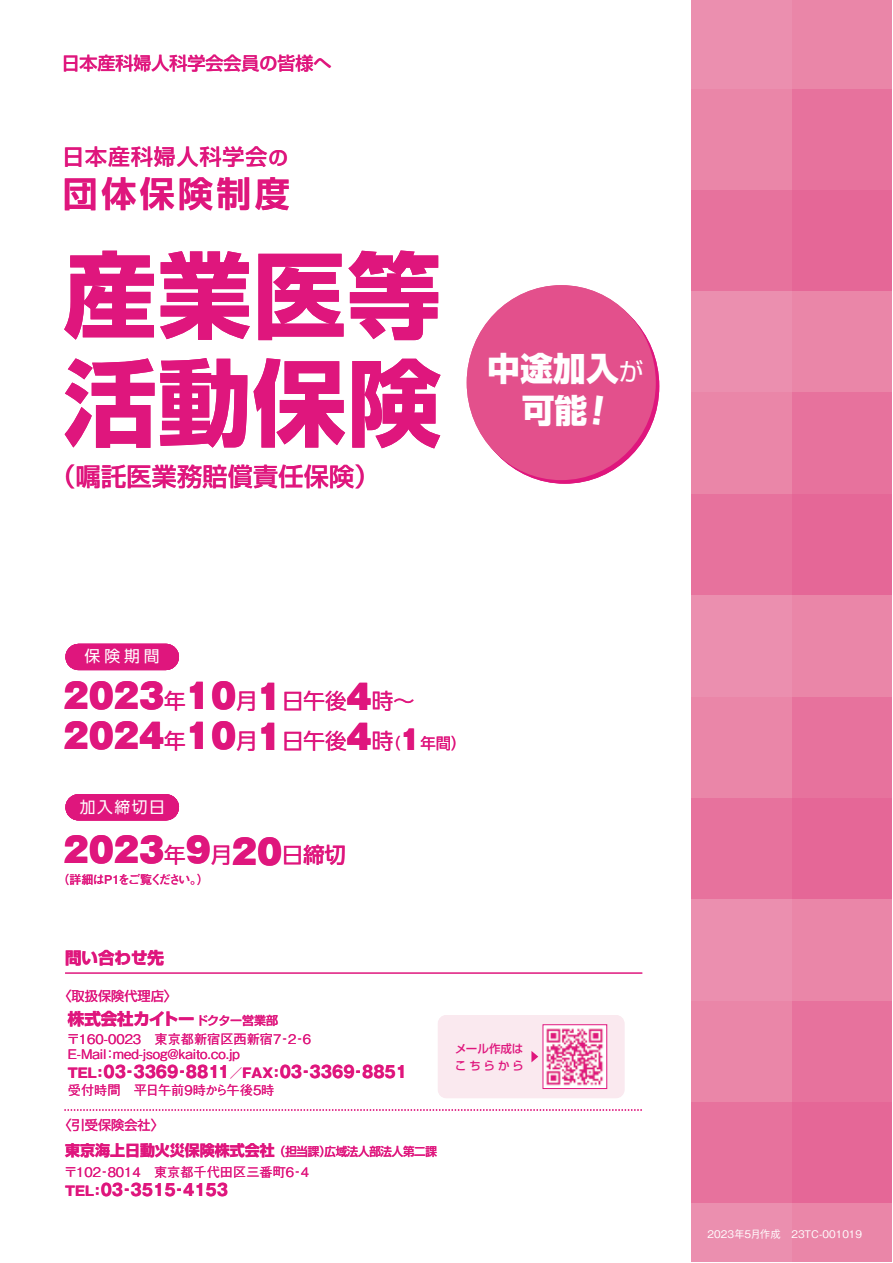
<style>
.page{position:relative;width:893px;height:1263px;background:#fff}
.page>*{position:absolute;margin:0;border:0;box-sizing:border-box;transform-origin:0 0}
.t1{font:93.75px/107.7px "Shin Go Pro Bold 90 msp RKSJ H";letter-spacing:.01em;color:#df167d}
.t2{font:34.95px "Shin Go Pro De Bold 90 msp RKSJ H";letter-spacing:.1em;color:#df167d}
.t3{font:33.15px/39.8px "Gothic MB101 Pro Ultra 90 msp RKSJ H";color:#df167d}
.t4{font:32.85px/42.3px "Shin Go Pro Heavy 90 msp RKSJ H";color:#fff}
.t5{font:25.05px "Shin Go Pro Medium 90 msp RKSJ H";letter-spacing:.01em;color:#df167d}
.t6{font:21.75px "Shin Go Pro Medium 90 msp RKSJ H";letter-spacing:.05em;color:#df167d}
.t7{font:18px "Shin Go Pro Medium 90 msp RKSJ H";color:#df167d}
.t8{font:16.5px "Gothic MB101 Pro Bold 90 msp RKSJ H";color:#df167d;scale:.9 1}
.t9{font:16.5px "Shin Go Pro Bold 90 msp RKSJ H";color:#df167d}
.t10{font:15.75px "UD Shin Go Pro Regular 90 msp RKSJ H";letter-spacing:.1em;color:#fff}
.t11{font:13.2px/15px "Gothic BBB Pro Medium 90 msp RKSJ H";color:#df167d}
.t12{font:13.2px "Shin Go Pro Regular 90 msp RKSJ H";color:#df167d}
.t13{font:12px "Shin Go Pro Medium 90 msp RKSJ H";letter-spacing:-.025em;color:#df167d;scale:.96 1}
.t14{font:12px "Futo Go B101 Pro Bold 90 msp RKSJ H";letter-spacing:-.075em;color:#df167d}
.t15{font:11.55px/16.5px "Shin Go Pro Medium 90 msp RKSJ H";letter-spacing:.005em;color:#df167d}
.t16{font:10.5px "Gothic BBB Pro Medium 90 msp RKSJ H";color:#fff}
.s1{font-size:19.5px}
.s2{font-family:"Shin Go Pro Regular 90 msp RKSJ H";font-size:24.75px}
.s3{font-family:"UD Shin Go Pro Regular 90 msp RKSJ H";font-size:21.6px}
.s4{font-family:"UD Shin Go Pro Regular 90 msp RKSJ H";font-size:15.45px}
.s5{font-size:26.1px}
.s6{font-family:"UD Shin Go Pro Regular 90 msp RKSJ H";font-size:21.45px}
.s7{font-family:"UD Shin Go Pro Medium 90 msp RKSJ H";font-size:21.45px}
.s8{font-family:"Shin Go Pro Medium 90 msp RKSJ H";font-size:12px}
.s9{font-size:13.2px}
.s10{font-family:"Gothic BBB Pro Medium 90 msp RKSJ H";font-size:13.2px}
.s11{font-family:"Shin Go Pro Bold 90 msp RKSJ H";font-size:15px}
</style>
<div class="page">
<svg style="left:438px;top:1015px;width:186px;height:83px;fill:#fae9ef"></svg>
<hr style="left:65px;top:973px;width:577px;height:1px;background:#df167d">
<svg style="left:65px;top:1109px;width:577px;height:2px"></svg>
<div style="left:542px;top:1024px;width:65px;height:65px;border:1px solid #df167d"></div>
<svg style="left:531px;top:1051px;width:7px;height:11px"></svg>
<div style="left:691px;top:1px;width:101px;height:88px;background:#eb8faf"></div>
<div style="left:792px;top:1px;width:100px;height:88px;background:#ea86a8"></div>
<div style="left:691px;top:89px;width:101px;height:101px;background:#ea86a8"></div>
<div style="left:792px;top:89px;width:100px;height:101px;background:#e7729d"></div>
<div style="left:691px;top:190px;width:101px;height:102px;background:#e7729d"></div>
<div style="left:792px;top:190px;width:100px;height:102px;background:#e56797"></div>
<div style="left:691px;top:291px;width:101px;height:102px;background:#eb8faf"></div>
<div style="left:792px;top:291px;width:100px;height:102px;background:#ea86a8"></div>
<div style="left:691px;top:393px;width:101px;height:101px;background:#ea86a8"></div>
<div style="left:792px;top:393px;width:100px;height:101px;background:#e7729d"></div>
<div style="left:691px;top:494px;width:101px;height:101px;background:#e7729d"></div>
<div style="left:792px;top:494px;width:100px;height:101px;background:#e56797"></div>
<div style="left:691px;top:595px;width:101px;height:102px;background:#eb8faf"></div>
<div style="left:792px;top:595px;width:100px;height:102px;background:#ea86a8"></div>
<div style="left:691px;top:697px;width:101px;height:101px;background:#ea86a8"></div>
<div style="left:792px;top:697px;width:100px;height:101px;background:#e7729d"></div>
<div style="left:691px;top:798px;width:101px;height:102px;background:#e7729d"></div>
<div style="left:792px;top:798px;width:100px;height:102px;background:#e56797"></div>
<div style="left:691px;top:900px;width:101px;height:101px;background:#eb8faf"></div>
<div style="left:792px;top:900px;width:100px;height:101px;background:#ea86a8"></div>
<div style="left:691px;top:1001px;width:101px;height:101px;background:#ea86a8"></div>
<div style="left:792px;top:1001px;width:100px;height:101px;background:#e7729d"></div>
<div style="left:691px;top:1102px;width:101px;height:102px;background:#e7729d"></div>
<div style="left:792px;top:1102px;width:100px;height:102px;background:#e56797"></div>
<div style="left:691px;top:1204px;width:101px;height:58px;background:#eb8faf"></div>
<div style="left:792px;top:1204px;width:100px;height:58px;background:#ea86a8"></div>
<div style="left:79px;top:644px;width:87px;height:26px;background:#df167d"></div>
<div style="left:79px;top:794px;width:87px;height:26px;background:#df167d"></div>
<div style="left:470px;top:289px;width:189px;height:195px;background:#df167d;border-radius:50%"></div>
<div style="left:467px;top:285px;width:189px;height:195px;background:#e3508c;border-radius:50%"></div>
<h3 class="t7" style="left:62px;top:57px;width:271px">日本産科婦人科学会会員の皆様へ</h3>
<h3 class="t6" style="left:63px;top:149px;width:227px">日本産科婦人科学会<span class="s1">の</span></h3>
<h2 class="t2" style="left:63px;top:181px;width:228px">団体保険制度</h2>
<h1 class="t1" style="left:63px;top:255px;width:379px">産業医等活動保険</h1>
<h3 class="t5" style="left:51px;top:467px;width:330px">（嘱託医業務賠償責任保険）</h3>
<h3 class="t4" style="left:522px;top:352px;width:123px;text-indent:-34px">中途加入<span class="s2">が</span>可能</h3>
<p class="t10" style="left:85px;top:651px;width:77px">保険期間</p>
<h3 class="t3" style="left:64px;top:681px;width:404px">2023<span class="s3">年</span>10<span class="s3">月</span>1<span class="s3">日午後</span>4<span class="s3">時～<br></span>2024<span class="s3">年</span>10<span class="s3">月</span>1<span class="s3">日午後</span>4<span class="s3">時</span><span class="s4">（</span><span class="s5">1</span><span class="s4">年間）</span></h3>
<p class="t10" style="left:80px;top:801px;width:87px">加入締切日</p>
<h3 class="t3" style="left:64px;top:835px;width:284px">2023<span class="s6">年</span>9<span class="s6">月</span>20<span class="s6">日</span><span class="s7">締切</span></h3>
<p class="t14" style="left:57px;top:875px;width:153px">（詳細はP1をご覧ください。）</p>
<p class="t9" style="left:65px;top:952px;width:100px">問い合わせ先</p>
<p class="t12" style="left:58px;top:992px;width:120px">〈取扱保険代理店〉</p>
<p class="t9" style="left:68px;top:1013px;width:212px">株式会社カイトー <span class="s8">ドクター営業部</span></p>
<p class="t11" style="left:67px;top:1033px;width:246px">〒160-0023　東京都新宿区西新宿7‐2‐6<br>E-Mail：med-jsog@kaito.co.jp</p>
<p class="t8" style="left:68px;top:1066px;width:378px"><span class="s9">TEL：</span>03‐3369‐8811<span class="s10">／</span><span class="s9">FAX：</span>03‐3369‐8851</p>
<p class="t11" style="left:68px;top:1084px;width:208px">受付時間　平日午前9時から午後5時</p>
<p class="t12" style="left:58px;top:1120px;width:107px">〈引受保険会社〉</p>
<p class="t13" style="left:65px;top:1147px;width:389px"><span class="s11">東京海上日動火災保険株式会社</span> （担当課）広域法人部法人第二課</p>
<p class="t11" style="left:64px;top:1166px;width:247px">〒102‐8014　東京都千代田区三番町6‐4</p>
<p class="t8" style="left:65px;top:1184px;width:183px"><span class="s9">TEL：</span>03‐3515‐4153</p>
<p class="t15" style="left:455px;top:1042px;width:70px">メール作成はこちらから</p>
<p class="t16" style="left:707px;top:1230px;width:156px">2023年5月作成　23TC-001019</p>
</div>
